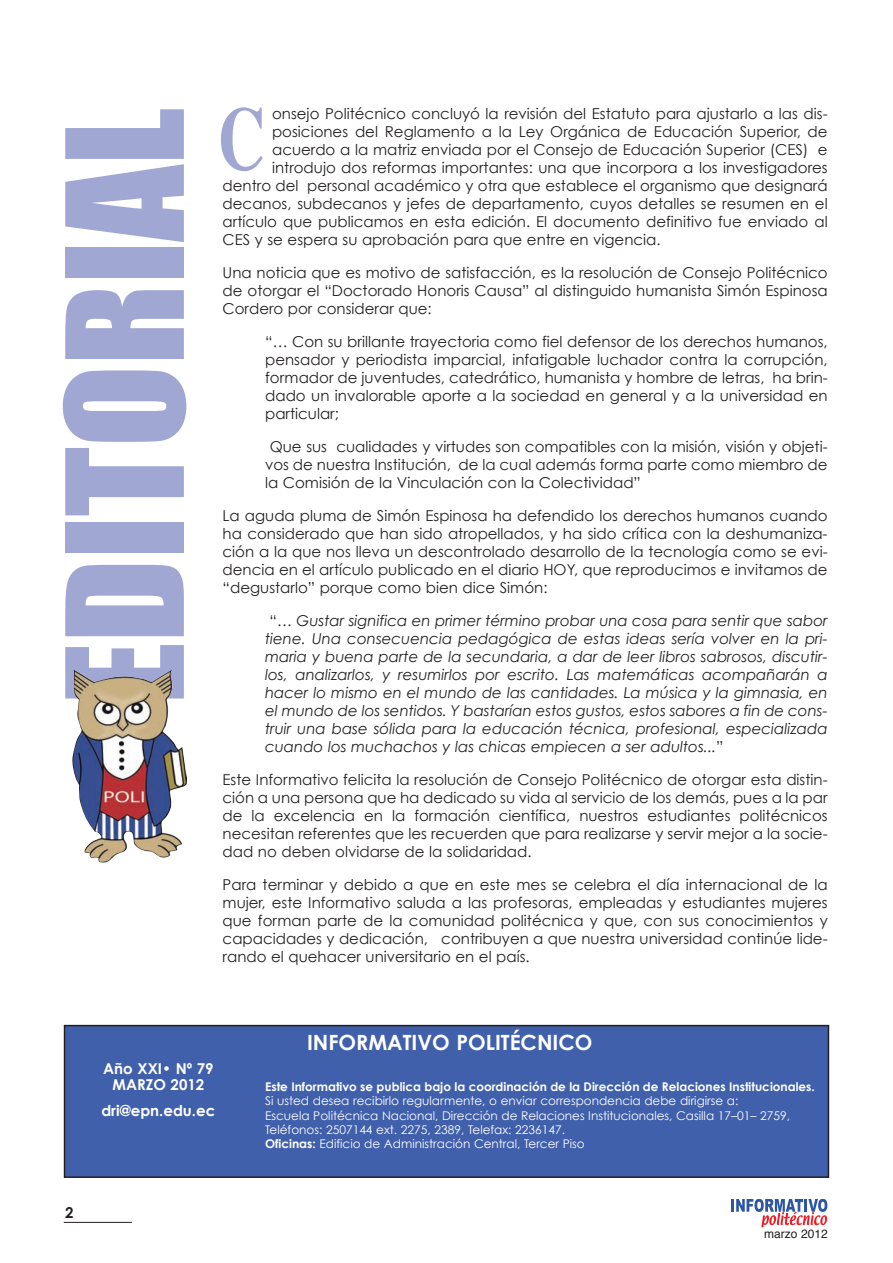
<style>
.page{position:relative;width:893px;height:1263px;background:#fff}
.page>*{position:absolute;margin:0;border:0;box-sizing:border-box;transform-origin:0 0}
.t1{font:150px "Impact";color:#a1a7d3}
.t2{font:700 90px "Times";color:#a1a7d3;scale:.73 1}
.t3{font:700 21px "Century Gothic";color:#fff}
.t4{font:15px/18px "Century Gothic";color:#231f20;text-align:justify}
.t5{font:italic 15px/18px "Century Gothic";color:#231f20;text-align:justify}
.t6{font:700 15px/16.5px "Century Gothic";color:#fff;text-align:center}
.t7{font:700 15px "Century Gothic";color:#231f20}
.t8{font:12px/14.4px "Century Gothic";color:#fff}
.t9{font:700 12px "Century Gothic";color:#fff}
.t10{font:12px "Helvetica";color:#231f20}
.s1{font-style:normal}
.s2{font-weight:700}
</style>
<div class="page">
<div style="left:65px;top:1025px;width:763px;height:152px;background:#4160ac"></div>
<div style="left:64px;top:1025px;width:765px;height:153px;border:2px solid #231f20"></div>
<hr style="left:64px;top:1222px;width:68px;height:1px;background:#231f20">
<svg style="left:731px;top:1199px;width:96px;height:28px"></svg>
<img style="left:73px;top:669px;width:114px;height:193px">
<h2 class="t2" style="left:218px;top:102px;width:66px">C</h2>
<h1 class="t1" style="left:33px;top:705px;width:598px;rotate:-90deg">EDITORIAL</h1>
<p class="t4" style="left:272px;top:104px;width:557px">onsejo Politécnico concluyó la revisión del Estatuto para ajustarlo a las dis-</p>
<p class="t4" style="left:272px;top:122px;width:557px">posiciones del Reglamento a la Ley Orgánica de Educación Superior, de</p>
<p class="t4" style="left:272px;top:140px;width:557px">acuerdo a la matriz enviada por el Consejo de Educación Superior (CES) e</p>
<p class="t4" style="left:272px;top:158px;width:557px">introdujo dos reformas importantes: una que incorpora a los investigadores</p>
<p class="t4" style="left:223px;top:176px;width:607px">dentro del personal académico y otra que establece el organismo que designará</p>
<p class="t4" style="left:223px;top:194px;width:607px">decanos, subdecanos y jefes de departamento, cuyos detalles se resumen en el</p>
<p class="t4" style="left:223px;top:212px;width:606px">artículo que publicamos en esta edición. El documento definitivo fue enviado al</p>
<p class="t4" style="left:223px;top:230px;width:439px">CES y se espera su aprobación para que entre en vigencia.</p>
<p class="t4" style="left:223px;top:263px;width:607px">Una noticia que es motivo de satisfacción, es la resolución de Consejo Politécnico de otorgar el “Doctorado Honoris Causa” al distinguido humanista Simón Espinosa Cordero por considerar que:</p>
<p class="t4" style="left:265px;top:332px;width:564px">“… Con su brillante trayectoria como fiel defensor de los derechos humanos, pensador y periodista imparcial, infatigable luchador contra la corrupción, formador de juventudes, catedrático, humanista y hombre de letras, ha brin&shy;dado un invalorable aporte a la sociedad en general y a la universidad en particular;</p>
<p class="t4" style="left:265px;top:437px;width:564px;text-indent:5px">Que sus cualidades y virtudes son compatibles con la misión, visión y objeti&shy;vos de nuestra Institución, de la cual además forma parte como miembro de la Comisión de la Vinculación con la Colectividad”</p>
<p class="t4" style="left:223px;top:506px;width:607px">La aguda pluma de Simón Espinosa ha defendido los derechos humanos cuando ha considerado que han sido atropellados, y ha sido crítica con la deshumaniza&shy;ción a la que nos lleva un descontrolado desarrollo de la tecnología como se evi&shy;dencia en el artículo publicado en el diario HOY, que reproducimos e invitamos de “degustarlo” porque como bien dice Simón:</p>
<p class="t5" style="left:265px;top:611px;width:564px"><span class="s1">“</span>… Gustar significa en primer término probar una cosa para sentir que sabor tiene. Una consecuencia pedagógica de estas ideas sería volver en la pri&shy;maria y buena parte de la secundaria, a dar de leer libros sabrosos, discutir&shy;los, analizarlos, y resumirlos por escrito. Las matemáticas acompañarán a hacer lo mismo en el mundo de las cantidades. La música y la gimnasia, en el mundo de los sentidos. Y bastarían estos gustos, estos sabores a fin de cons&shy;truir una base sólida para la educación técnica, profesional, especializada cuando los muchachos y las chicas empiecen a ser adultos...<span class="s1">”</span></p>
<p class="t4" style="left:223px;top:770px;width:607px">Este Informativo felicita la resolución de Consejo Politécnico de otorgar esta distin&shy;ción a una persona que ha dedicado su vida al servicio de los demás, pues a la par de la excelencia en la formación científica, nuestros estudiantes politécnicos necesitan referentes que les recuerden que para realizarse y servir mejor a la socie&shy;dad no deben olvidarse de la solidaridad.</p>
<p class="t4" style="left:223px;top:875px;width:607px">Para terminar y debido a que en este mes se celebra el día internacional de la mujer, este Informativo saluda a las profesoras, empleadas y estudiantes mujeres que forman parte de la comunidad politécnica y que, con sus conocimientos y capacidades y dedicación, contribuyen a que nuestra universidad continúe lide&shy;rando el quehacer universitario en el país.</p>
<p class="t6" style="left:103px;top:1060px;width:112px">Año XXI• Nº 79<br>MARZO 2012</p>
<p class="t6" style="left:101px;top:1102px;width:115px">dri@epn.edu.ec</p>
<p class="t7" style="left:65px;top:1203px;width:10px">2</p>
<h3 class="t3" style="left:307px;top:1029px;width:287px">IN FOR MA TI VO PO LI TÉC NI CO</h3>
<p class="t9" style="left:265px;top:1079px;width:551px">Este Informativo se publica bajo la coordinación de la Dirección de Relaciones Institucionales.</p>
<p class="t8" style="left:265px;top:1093px;width:526px">Si us ted de sea re ci bir lo re gu lar men te, o en viar co rres pon den cia de be di ri gir se a:<br>Es cue la Po li téc ni ca Na cio nal, Di rec ción de Re la cio nes Ins ti tu cio na les, Ca si lla 17–01– 2759, Te lé fo nos: 2507144 ext. 2275, 2389, Te le fax: 2236147.<br><span class="s2">Oficinas:</span> Edificio de Administración Central, Tercer Piso</p>
<p class="t10" style="left:764px;top:1228px;width:65px">marzo 2012</p>
</div>
